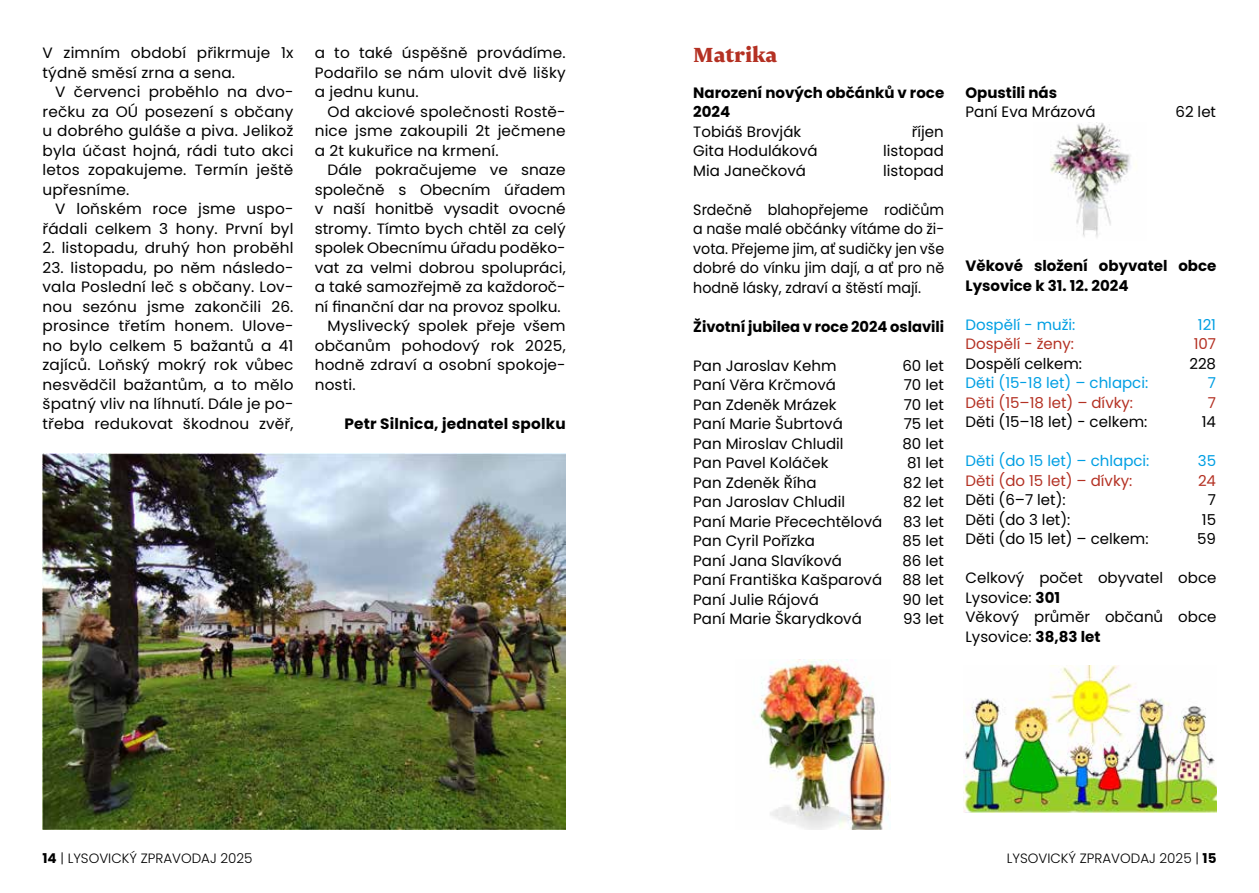
<style>
.page{position:relative;width:1259px;height:893px;background:#fff}
.page>*{position:absolute;margin:0;border:0;box-sizing:border-box;transform-origin:0 0}
.t1{font:900 24px "Newzald";color:#b43123}
.t2{font:15px/19.5px "Poppins";color:#000;text-align:justify}
.t3{font:700 15px/19.5px "Poppins";color:#000}
.t4{font:15px/19.5px "Poppins";color:#000;text-align:justify;scale:.95 1}
.t5{font:15px "Poppins";color:#009fe3}
.t6{font:15px "Poppins";color:#b43123}
.t7{font:300 13.5px "Poppins";color:#000}
.s1{font-weight:700}
</style>
<div class="page">
<img style="left:43px;top:454px;width:523px;height:375px">
<img style="left:759px;top:660px;width:131px;height:169px">
<img style="left:1050px;top:122px;width:81px;height:116px">
<img style="left:963px;top:666px;width:253px;height:146px">
<p class="t2" style="left:43px;top:43px;width:252px">V zimním období přikrmuje 1x týdně směsí zrna a sena.</p>
<p class="t2" style="left:43px;top:82px;width:252px;text-indent:13px">V červenci proběhlo na dvo&shy;rečku za OÚ posezení s občany u dobrého guláše a piva. Jelikož byla účast hojná, rádi tuto akci letos zopakujeme. Termín ještě upřesníme.</p>
<p class="t2" style="left:43px;top:199px;width:252px;text-align:right">V loňském roce jsme uspo&shy;řádali celkem 3 hony. První byl</p>
<p class="t2" style="left:43px;top:238px;width:252px">2. listopadu, druhý hon proběhl</p>
<p class="t2" style="left:43px;top:258px;width:252px">23. listopadu, po něm následo&shy;vala Poslední leč s občany. Lov&shy;nou sezónu jsme zakončili 26. prosince třetím honem. Ulove&shy;no bylo celkem 5 bažantů a 41 zajíců. Loňský mokrý rok vůbec nesvědčil bažantům, a to mělo špatný vliv na líhnutí. Dále je po&shy;třeba redukovat škodnou zvěř,</p>
<p class="t2" style="left:315px;top:43px;width:252px">a to také úspěšně provádíme.<br>Podařilo se nám ulovit dvě lišky a jednu kunu.</p>
<p class="t2" style="left:315px;top:102px;width:252px;text-indent:13px">Od akciové společnosti Rostě&shy;nice jsme zakoupili 2t ječmene a 2t kukuřice na krmení.</p>
<p class="t2" style="left:327px;top:160px;width:240px">Dále pokračujeme ve snaze</p>
<p class="t2" style="left:315px;top:180px;width:252px">společně s Obecním úřadem</p>
<p class="t2" style="left:315px;top:199px;width:252px">v naší honitbě vysadit ovocné</p>
<p class="t2" style="left:315px;top:219px;width:252px">stromy. Tímto bych chtěl za celý</p>
<p class="t2" style="left:315px;top:238px;width:252px">spolek Obecnímu úřadu poděko-</p>
<p class="t2" style="left:315px;top:258px;width:252px">vat za velmi dobrou spolupráci,</p>
<p class="t2" style="left:315px;top:277px;width:252px">a také samozřejmě za každoroč-</p>
<p class="t2" style="left:315px;top:297px;width:247px">ní finanční dar na provoz spolku.</p>
<p class="t2" style="left:327px;top:316px;width:240px">Myslivecký spolek přeje všem</p>
<p class="t2" style="left:315px;top:336px;width:252px">občanům pohodový rok 2025,</p>
<p class="t2" style="left:315px;top:355px;width:252px">hodně zdraví a osobní spokoje-</p>
<p class="t2" style="left:315px;top:375px;width:42px">nosti.</p>
<p class="t3" style="left:344px;top:414px;width:223px">Petr Silnica, jednatel spolku</p>
<h1 class="t1" style="left:693px;top:38px;width:86px">Matrika</h1>
<p class="t3" style="left:693px;top:83px;width:252px">Narození nových občánků v roce<br>2024</p>
<p class="t2" style="left:693px;top:122px;width:109px">Tobiáš Brovják</p>
<p class="t2" style="left:912px;top:122px;width:33px">říjen</p>
<p class="t2" style="left:693px;top:141px;width:126px">Gita Hoduláková</p>
<p class="t2" style="left:883px;top:141px;width:62px">listopad</p>
<p class="t2" style="left:693px;top:161px;width:114px">Mia Janečková</p>
<p class="t2" style="left:883px;top:161px;width:62px">listopad</p>
<p class="t4" style="left:693px;top:200px;width:266px">Srdečně blahopřejeme rodičům a naše malé občánky vítáme do ži&shy;vota. Přejeme jim, ať sudičky jen vše dobré do vínku jim dají, a ať pro ně hodně lásky, zdraví a štěstí mají.</p>
<p class="t3" style="left:693px;top:317px;width:252px">Životní jubilea v roce 2024 oslavili</p>
<p class="t2" style="left:693px;top:356px;width:145px">Pan Jaroslav Kehm</p>
<p class="t2" style="left:902px;top:356px;width:43px">60 let</p>
<p class="t2" style="left:693px;top:375px;width:144px">Paní Věra Krčmová</p>
<p class="t2" style="left:904px;top:375px;width:42px">70 let</p>
<p class="t2" style="left:693px;top:395px;width:145px">Pan Zdeněk Mrázek</p>
<p class="t2" style="left:904px;top:395px;width:42px">70 let</p>
<p class="t2" style="left:693px;top:414px;width:151px">Paní Marie Šubrtová</p>
<p class="t2" style="left:904px;top:414px;width:42px">75 let</p>
<p class="t2" style="left:693px;top:434px;width:152px">Pan Miroslav Chludil</p>
<p class="t2" style="left:902px;top:434px;width:43px">80 let</p>
<p class="t2" style="left:693px;top:453px;width:137px">Pan Pavel Koláček</p>
<p class="t2" style="left:907px;top:453px;width:38px">81 let</p>
<p class="t2" style="left:693px;top:473px;width:125px">Pan Zdeněk Říha</p>
<p class="t2" style="left:903px;top:473px;width:42px">82 let</p>
<p class="t2" style="left:693px;top:492px;width:153px">Pan Jaroslav Chludil</p>
<p class="t2" style="left:903px;top:492px;width:42px">82 let</p>
<p class="t2" style="left:693px;top:512px;width:191px">Paní Marie Přecechtělová</p>
<p class="t2" style="left:903px;top:512px;width:42px">83 let</p>
<p class="t2" style="left:693px;top:531px;width:123px">Pan Cyril Pořízka</p>
<p class="t2" style="left:902px;top:531px;width:43px">85 let</p>
<p class="t2" style="left:693px;top:551px;width:150px">Paní Jana Slavíková</p>
<p class="t2" style="left:902px;top:551px;width:43px">86 let</p>
<p class="t2" style="left:693px;top:570px;width:190px">Paní Františka Kašparová</p>
<p class="t2" style="left:902px;top:570px;width:43px">88 let</p>
<p class="t2" style="left:693px;top:590px;width:127px">Paní Julie Rájová</p>
<p class="t2" style="left:902px;top:590px;width:43px">90 let</p>
<p class="t2" style="left:693px;top:609px;width:170px">Paní Marie Škarydková</p>
<p class="t2" style="left:903px;top:609px;width:42px">93 let</p>
<p class="t3" style="left:965px;top:83px;width:93px">Opustili nás</p>
<p class="t2" style="left:965px;top:102px;width:132px">Paní Eva Mrázová</p>
<p class="t2" style="left:1175px;top:102px;width:42px">62 let</p>
<p class="t3" style="left:965px;top:256px;width:252px">Věkové složení obyvatel obce<br>Lysovice k 31. 12. 2024</p>
<p class="t5" style="left:965px;top:316px;width:111px">Dospělí - muži:</p>
<p class="t5" style="left:1197px;top:316px;width:20px">121</p>
<p class="t6" style="left:965px;top:335px;width:110px">Dospělí - ženy:</p>
<p class="t6" style="left:1193px;top:335px;width:24px">107</p>
<p class="t2" style="left:965px;top:354px;width:118px">Dospělí celkem:</p>
<p class="t2" style="left:1189px;top:354px;width:28px">228</p>
<p class="t5" style="left:965px;top:374px;width:184px">Děti (15-18 let) – chlapci:</p>
<p class="t5" style="left:1208px;top:374px;width:10px">7</p>
<p class="t6" style="left:965px;top:394px;width:169px">Děti (15–18 let) – dívky:</p>
<p class="t6" style="left:1208px;top:394px;width:10px">7</p>
<p class="t2" style="left:965px;top:412px;width:183px">Děti (15–18 let) - celkem:</p>
<p class="t2" style="left:1201px;top:412px;width:16px">14</p>
<p class="t5" style="left:965px;top:452px;width:185px">Děti (do 15 let) – chlapci:</p>
<p class="t5" style="left:1197px;top:452px;width:20px">35</p>
<p class="t6" style="left:965px;top:472px;width:168px">Děti (do 15 let) – dívky:</p>
<p class="t6" style="left:1198px;top:472px;width:20px">24</p>
<p class="t2" style="left:965px;top:490px;width:102px">Děti (6–7 let):</p>
<p class="t2" style="left:1208px;top:490px;width:10px">7</p>
<p class="t2" style="left:965px;top:510px;width:106px">Děti (do 3 let):</p>
<p class="t2" style="left:1201px;top:510px;width:16px">15</p>
<p class="t2" style="left:965px;top:529px;width:185px">Děti (do 15 let) – celkem:</p>
<p class="t2" style="left:1197px;top:529px;width:20px">59</p>
<p class="t2" style="left:965px;top:568px;width:252px;text-align:left">Celkový počet obyvatel obce<br>Lysovice: <span class="s1">301<br></span>Věkový průměr občanů obce<br>Lysovice: <span class="s1">38,83 let</span></p>
<p class="t7" style="left:43px;top:851px;width:211px"><span class="s1">14</span> | LYSOVICKÝ ZPRAVODAJ 2025</p>
<p class="t7" style="left:1006px;top:851px;width:211px">LYSOVICKÝ ZPRAVODAJ 2025 | <span class="s1">15</span></p>
</div>
